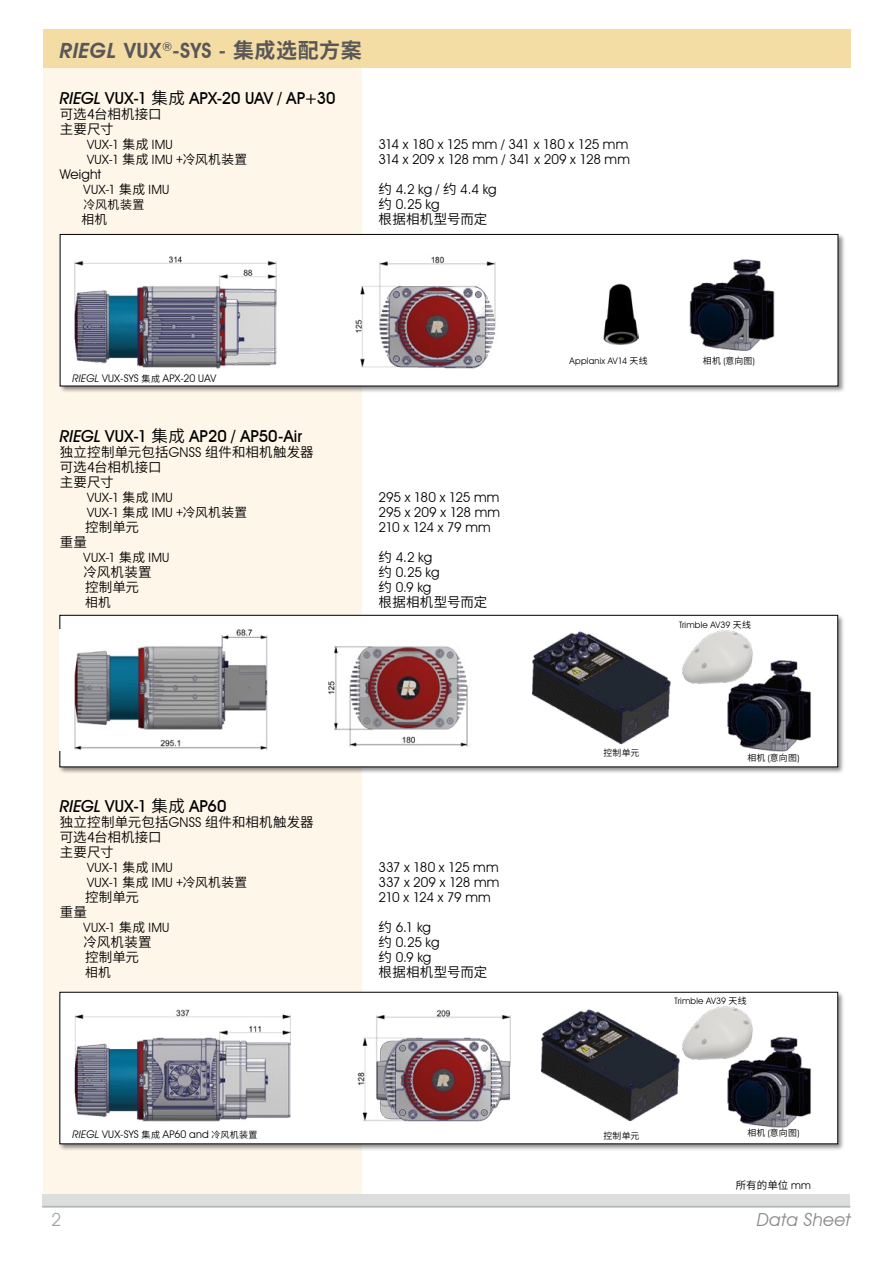
<style>
.page{position:relative;width:893px;height:1263px;background:#fff}
.page>*{position:absolute;margin:0;border:0;box-sizing:border-box;transform-origin:0 0}
.t1{font:600 21px "Avant Garde IT Cby BT";letter-spacing:.025em;color:#595757}
.t2{font:italic 18px "Avant Garde IT Cby BT";letter-spacing:.02em;color:#898989}
.t3{font:18px "Avant Garde IT Cby BT";color:#a4a4a5}
.t4{font:500 16.5px "Avant Garde IT Cby BT";letter-spacing:.005em;color:#000}
.t5{font:13.5px "Avant Garde IT Cby BT";letter-spacing:-.02em;color:#000}
.t6{font:13.5px/15px "Source Han Sans CN";letter-spacing:.015em;color:#000}
.t7{font:13.5px "Avant Garde IT Cby BT";letter-spacing:-.045em;color:#000}
.t8{font:12.75px "Avant Garde IT Cby BT";letter-spacing:.02em;color:#000}
.t9{font:12.75px "Source Han Sans CN";color:#000}
.t10{font:12px "Source Han Sans CN";letter-spacing:.025em;color:#000}
.t11{font:10.5px "Avant Garde IT Cby BT";letter-spacing:.015em;color:#000}
.t12{font:10.5px "Source Han Sans CN";color:#000}
.t13{font:8.85px "Avant Garde IT Cby BT";letter-spacing:.025em;color:#000}
.t14{font:8.85px "Source Han Sans CN";letter-spacing:.025em;color:#000}
.s1{font-style:italic}
.s2{font-family:"Source Han Sans CN";font-weight:700}
.s3{font-family:"Source Han Sans CN";font-weight:400}
.s4{font-family:"Source Han Sans CN"}
.s5{font-family:"Source Han Sans CN";font-size:9px}
.s6{font-family:"Avant Garde IT Cby BT"}
</style>
<div class="page">
<div style="left:43px;top:1194px;width:807px;height:13px;background:#dcdddd"></div>
<hr style="left:43px;top:1206px;width:807px;height:1px;background:#b5b6b6">
<div style="left:43px;top:30px;width:319px;height:1164px;background:#fff6ea"></div>
<div style="left:59px;top:233px;width:786px;height:160px;background:#000;opacity:.45"></div>
<div style="left:60px;top:234px;width:778px;height:152px;background:#fff"></div>
<div style="left:60px;top:234px;width:778px;height:152px;border:1px solid #000"></div>
<div style="left:59px;top:614px;width:786px;height:160px;background:#000;opacity:.45"></div>
<div style="left:60px;top:615px;width:778px;height:152px;background:#fff"></div>
<div style="left:60px;top:615px;width:778px;height:152px;border:1px solid #000"></div>
<div style="left:59px;top:991px;width:786px;height:160px;background:#000;opacity:.45"></div>
<div style="left:60px;top:992px;width:778px;height:152px;background:#fff"></div>
<div style="left:43px;top:30px;width:808px;height:38px;background:#f4dda5"></div>
<img style="left:60px;top:629px;width:408px;height:121px">
<img style="left:74px;top:1009px;width:437px;height:113px">
<img style="left:541px;top:1009px;width:139px;height:113px">
<img style="left:532px;top:631px;width:139px;height:114px">
<img style="left:727px;top:1037px;width:84px;height:91px">
<img style="left:722px;top:660px;width:105px;height:106px">
<img style="left:682px;top:630px;width:73px;height:54px">
<img style="left:682px;top:1006px;width:73px;height:54px">
<img style="left:74px;top:256px;width:422px;height:113px">
<img style="left:689px;top:259px;width:86px;height:92px">
<img style="left:603px;top:283px;width:35px;height:62px">
<h1 class="t1" style="left:60px;top:38px;width:304px"><span class="s1">RIEGL</span> VUX<sup>®</sup>-SYS - <span class="s2">集成选配方案</span></h1>
<p class="t4" style="left:60px;top:88px;width:277px"><span class="s1">RIEGL</span> VUX-1 <span class="s3">集成</span> APX-20 UAV / AP+30</p>
<p class="t6" style="left:60px;top:106px;width:103px">可选4台相机接口主要尺寸</p>
<p class="t8" style="left:87px;top:136px;width:87px">VUX-1 <span class="s4">集成</span> IMU</p>
<p class="t7" style="left:379px;top:136px;width:251px">314 x 180 x 125 mm / 341 x 180 x 125 mm</p>
<p class="t8" style="left:87px;top:151px;width:162px">VUX-1 <span class="s4">集成</span> IMU <span class="s4">+冷风机装置</span></p>
<p class="t5" style="left:379px;top:151px;width:253px">314 x 209 x 128 mm / 341 x 209 x 128 mm</p>
<p class="t5" style="left:60px;top:166px;width:43px">Weight</p>
<p class="t8" style="left:84px;top:181px;width:87px">VUX-1 <span class="s4">集成</span> IMU</p>
<p class="t5" style="left:379px;top:181px;width:120px"><span class="s4">约</span> 4.2 kg / <span class="s4">约</span> 4.4 kg</p>
<p class="t10" style="left:84px;top:197px;width:62px">冷风机装置</p>
<p class="t5" style="left:379px;top:196px;width:62px"><span class="s4">约</span> 0.25 kg</p>
<p class="t9" style="left:81px;top:212px;width:27px">相机</p>
<p class="t6" style="left:379px;top:211px;width:110px">根据相机型号而定</p>
<p class="t11" style="left:73px;top:372px;width:145px"><span class="s1">RIEGL</span> VUX-SYS <span class="s5">集成</span> APX-20 UAV</p>
<p class="t4" style="left:60px;top:426px;width:244px"><span class="s1">RIEGL</span> VUX-1 <span class="s3">集成</span> AP20 / AP50-Air</p>
<p class="t6" style="left:60px;top:444px;width:255px">独立控制单元包括<span class="s6">GNSS</span> 组件和相机触发器可选4台相机接口<br>主要尺寸</p>
<p class="t8" style="left:87px;top:489px;width:87px">VUX-1 <span class="s4">集成</span> IMU</p>
<p class="t5" style="left:379px;top:489px;width:122px">295 x 180 x 125 mm</p>
<p class="t8" style="left:87px;top:504px;width:162px">VUX-1 <span class="s4">集成</span> IMU <span class="s4">+冷风机装置</span></p>
<p class="t5" style="left:379px;top:504px;width:123px">295 x 209 x 128 mm</p>
<p class="t6" style="left:85px;top:519px;width:56px">控制单元</p>
<p class="t7" style="left:379px;top:519px;width:114px">210 x 124 x 79 mm</p>
<p class="t6" style="left:60px;top:534px;width:29px">重量</p>
<p class="t8" style="left:84px;top:549px;width:87px">VUX-1 <span class="s4">集成</span> IMU</p>
<p class="t5" style="left:379px;top:549px;width:55px"><span class="s4">约</span> 4.2 kg</p>
<p class="t6" style="left:84px;top:564px;width:70px">冷风机装置</p>
<p class="t5" style="left:379px;top:564px;width:62px"><span class="s4">约</span> 0.25 kg</p>
<p class="t6" style="left:85px;top:579px;width:56px">控制单元</p>
<p class="t5" style="left:379px;top:579px;width:54px"><span class="s4">约</span> 0.9 kg</p>
<p class="t9" style="left:85px;top:595px;width:27px">相机</p>
<p class="t6" style="left:379px;top:594px;width:110px">根据相机型号而定</p>
<p class="t4" style="left:60px;top:796px;width:168px"><span class="s1">RIEGL</span> VUX-1 <span class="s3">集成</span> AP60</p>
<p class="t6" style="left:60px;top:815px;width:255px">独立控制单元包括<span class="s6">GNSS</span> 组件和相机触发器可选4台相机接口<br>主要尺寸</p>
<p class="t8" style="left:87px;top:860px;width:87px">VUX-1 <span class="s4">集成</span> IMU</p>
<p class="t5" style="left:379px;top:859px;width:121px">337 x 180 x 125 mm</p>
<p class="t8" style="left:87px;top:875px;width:162px">VUX-1 <span class="s4">集成</span> IMU <span class="s4">+冷风机装置</span></p>
<p class="t5" style="left:379px;top:874px;width:122px">337 x 209 x 128 mm</p>
<p class="t6" style="left:85px;top:890px;width:56px">控制单元</p>
<p class="t7" style="left:379px;top:889px;width:114px">210 x 124 x 79 mm</p>
<p class="t6" style="left:60px;top:905px;width:29px">重量</p>
<p class="t8" style="left:84px;top:920px;width:87px">VUX-1 <span class="s4">集成</span> IMU</p>
<p class="t5" style="left:379px;top:919px;width:54px"><span class="s4">约</span> 6.1 kg</p>
<p class="t6" style="left:84px;top:935px;width:70px">冷风机装置</p>
<p class="t5" style="left:379px;top:934px;width:62px"><span class="s4">约</span> 0.25 kg</p>
<p class="t6" style="left:85px;top:950px;width:56px">控制单元</p>
<p class="t5" style="left:379px;top:949px;width:54px"><span class="s4">约</span> 0.9 kg</p>
<p class="t9" style="left:85px;top:965px;width:27px">相机</p>
<p class="t6" style="left:379px;top:965px;width:110px">根据相机型号而定</p>
<p class="t11" style="left:73px;top:1128px;width:186px"><span class="s1">RIEGL</span> VUX-SYS <span class="s5">集成</span> AP60 and <span class="s5">冷风机装置</span></p>
<p class="t13" style="left:570px;top:355px;width:80px">Applanix AV14 <span class="s4">天线</span></p>
<p class="t14" style="left:703px;top:356px;width:54px">相机 <span class="s6">(</span>意向图<span class="s6">)</span></p>
<p class="t13" style="left:679px;top:619px;width:73px">Trimble AV39 <span class="s4">天线</span></p>
<p class="t14" style="left:603px;top:747px;width:38px">控制单元</p>
<p class="t14" style="left:747px;top:752px;width:54px">相机 <span class="s6">(</span>意向图<span class="s6">)</span></p>
<p class="t13" style="left:675px;top:996px;width:73px">Trimble AV39 <span class="s4">天线</span></p>
<p class="t14" style="left:603px;top:1130px;width:38px">控制单元</p>
<p class="t14" style="left:747px;top:1128px;width:54px">相机 <span class="s6">(</span>意向图<span class="s6">)</span></p>
<p class="t12" style="left:736px;top:1179px;width:77px">所有的单位 <span class="s6">mm</span></p>
<h2 class="t3" style="left:51px;top:1208px;width:12px">2</h2>
<h2 class="t2" style="left:757px;top:1209px;width:95px">Data Sheet</h2>
</div>
